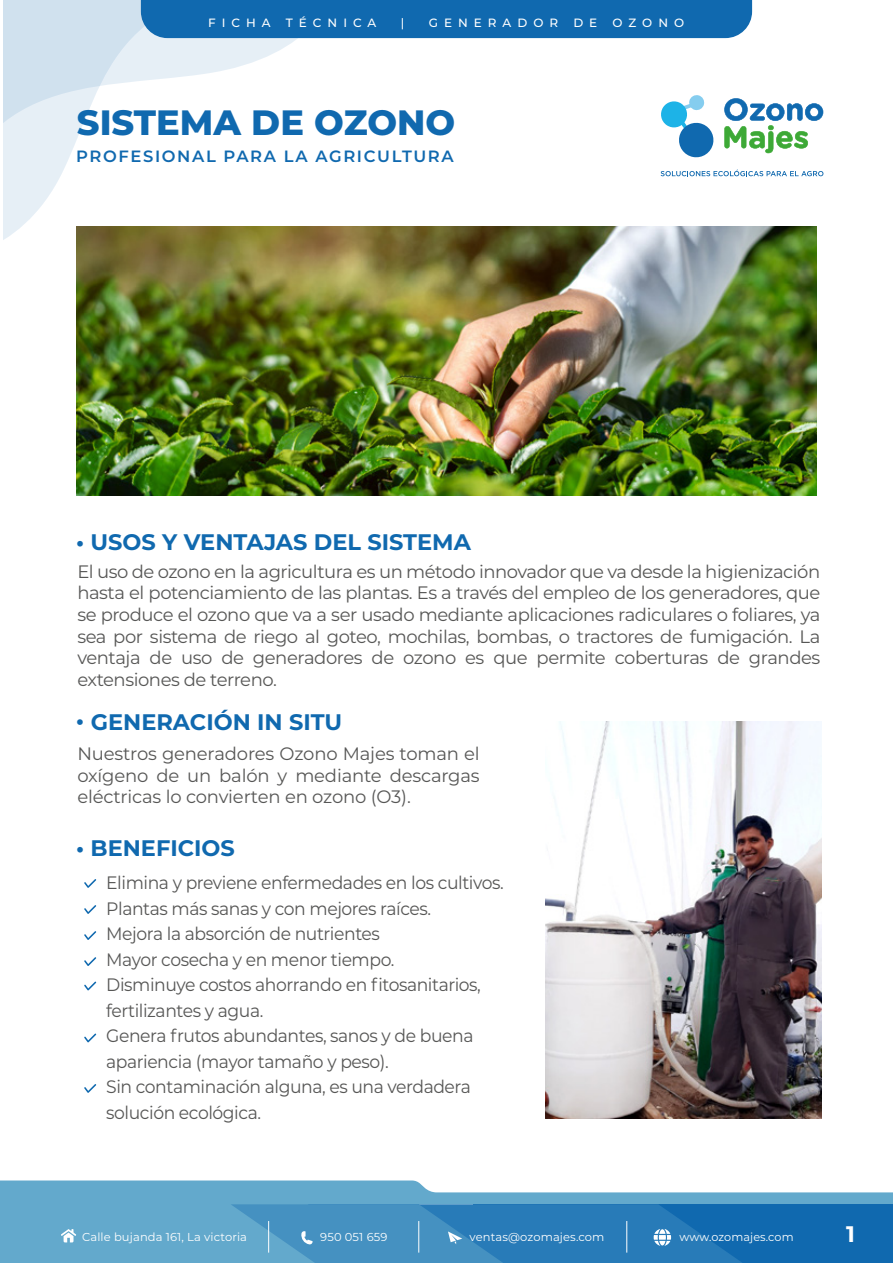
<style>
.page{position:relative;width:893px;height:1263px;background:#fff}
.page>*{position:absolute;margin:0;border:0;box-sizing:border-box;transform-origin:0 0}
.t1{font:800 35.1px "Montserrat";color:#1069af}
.t2{font:700 22.5px "Montserrat";color:#1069af}
.t3{font:700 22.5px "Montserrat";color:#fff}
.t4{font:18px/21.6px "Montserrat";letter-spacing:-.025em;color:#575756;text-align:justify}
.t5{font:18px/25.5px "Montserrat";letter-spacing:-.025em;color:#575756;scale:.96 1}
.t6{font:600 16.35px "Montserrat";letter-spacing:.1em;color:#1069af}
.t7{font:500 12px "Montserrat";letter-spacing:.5em;color:#fff}
.t8{font:11.55px "Montserrat";letter-spacing:.01em;color:#fff}
</style>
<div class="page">
<svg style="left:724px;top:98px;width:99px;height:55px"></svg>
<svg style="left:661px;top:95px;width:53px;height:63px"></svg>
<svg style="left:661px;top:169px;width:162px;height:7px"></svg>
<svg style="left:3px;top:1px;width:332px;height:239px"></svg>
<div style="left:141px;top:0;width:611px;height:38px;background:#1069af"></div>
<svg style="left:84px;top:879px;width:12px;height:9px"></svg>
<svg style="left:84px;top:905px;width:12px;height:9px"></svg>
<svg style="left:84px;top:931px;width:12px;height:9px"></svg>
<svg style="left:84px;top:957px;width:12px;height:9px"></svg>
<svg style="left:84px;top:981px;width:12px;height:9px"></svg>
<svg style="left:84px;top:1033px;width:12px;height:9px"></svg>
<svg style="left:84px;top:1084px;width:12px;height:9px"></svg>
<svg style="left:0;top:1180px;width:893px;height:83px;background:#549ac6"></svg>
<img style="left:546px;top:722px;width:275px;height:396px">
<img style="left:76px;top:227px;width:741px;height:268px">
<p class="t7" style="left:208px;top:14px;width:64px">FICHA</p>
<p class="t7" style="left:286px;top:14px;width:92px">TÉCNICA</p>
<p class="t7" style="left:401px;top:14px;width:5px">|</p>
<p class="t7" style="left:429px;top:14px;width:131px">GENERADOR</p>
<p class="t7" style="left:573px;top:14px;width:25px">D E</p>
<p class="t7" style="left:612px;top:14px;width:73px">OZONO</p>
<h1 class="t1" style="left:77px;top:97px;width:380px">SISTEMA DE OZONO</h1>
<p class="t6" style="left:76px;top:145px;width:379px">PROFESIONAL PARA LA AGRICULTURA</p>
<p class="t2" style="left:76px;top:525px;width:396px">• USOS Y VENTAJAS DEL SISTEMA</p>
<p class="t4" style="left:77px;top:560px;width:745px">El uso de ozono en la agricultura es un método innovador que va desde la higienización hasta el potenciamiento de las plantas. Es a través del empleo de los generadores, que se produce el ozono que va a ser usado mediante aplicaciones radiculares o foliares, ya sea por sistema de riego al goteo, mochilas, bombas, o tractores de fumigación. La ventaja de uso de generadores de ozono es que permite coberturas de grandes extensiones de terreno.</p>
<p class="t2" style="left:76px;top:706px;width:268px">• GENERACIÓN IN SITU</p>
<p class="t4" style="left:77px;top:742px;width:404px">Nuestros generadores Ozono Majes toman el oxígeno de un balón y mediante descargas eléctricas lo convierten en ozono (O3).</p>
<p class="t2" style="left:76px;top:831px;width:160px">• BENEFICIOS</p>
<p class="t5" style="left:106px;top:869px;width:416px">Elimina y previene enfermedades en los cultivos.<br>Plantas más sanas y con mejores raíces.<br>Mejora la absorción de nutrientes<br>Mayor cosecha y en menor tiempo.<br>Disminuye costos ahorrando en fitosanitarios, fertilizantes y agua.<br>Genera frutos abundantes, sanos y de buena apariencia (mayor tamaño y peso).<br>Sin contaminación alguna, es una verdadera solución ecológica.</p>
<p class="t8" style="left:82px;top:1229px;width:166px">Calle bujanda 161, La victoria</p>
<p class="t8" style="left:320px;top:1229px;width:69px">950 051 659</p>
<p class="t8" style="left:470px;top:1229px;width:136px">ventas@ozomajes.com</p>
<p class="t8" style="left:680px;top:1228px;width:116px">www.ozomajes.com</p>
<p class="t3" style="left:846px;top:1218px;width:10px">1</p>
</div>
